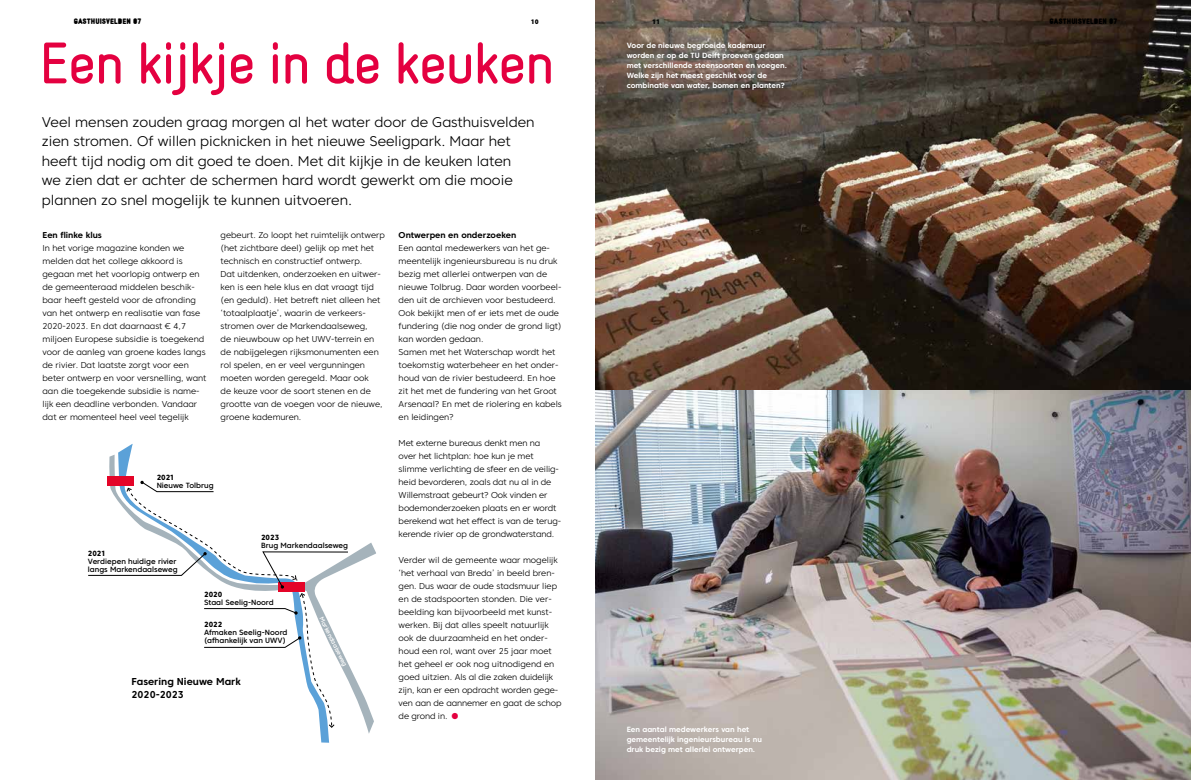
<style>
.page{position:relative;width:1191px;height:780px;background:#fff}
.page>*{position:absolute;margin:0;border:0;box-sizing:border-box;transform-origin:0 0}
.t1{font:51px "Naiv Bold Text";letter-spacing:-.025em;color:#e40040}
.t2{font:300 27px "Core Sans C 35";color:#e40040;scale:.96 1}
.t3{font:300 14px/19.5px "Core Sans C 35";color:#000}
.t4{font:700 10px/13px "Core Sans C 65";color:#000}
.t5{font:300 8.5px/13px "Core Sans C 35";color:#000}
.t6{font:700 8.5px "Core Sans C 65";color:#000}
.t7{font:700 7.5px/10px "Core Sans C 65";color:#fff}
.t8{font:500 7.5px/8px "Core Sans C 55";color:#000}
.t9{font:800 7.5px "Core Sans C 75";color:#000}
.t10{font:900 7px "Naiv";color:#000}
.t11{font:800 6.5px "Core Sans C 85";color:#000}
.t12{font:500 6px "Core Sans C 55";color:#fff}
</style>
<div class="page">
<img style="left:595px;top:0;width:596px;height:390px">
<img style="left:595px;top:390px;width:596px;height:390px">
<svg style="left:109px;top:454px;width:267px;height:279px"></svg>
<div style="left:107px;top:476px;width:27px;height:10px;background:#e40428"></div>
<svg style="left:88px;top:480px;width:260px;height:248px"></svg>
<p class="t10" style="left:74px;top:17px;width:69px">GASTHUISVELDEN 07</p>
<p class="t11" style="left:531px;top:17px;width:9px">10</p>
<p class="t11" style="left:652px;top:17px;width:9px">11</p>
<p class="t10" style="left:1049px;top:17px;width:69px">GASTHUISVELDEN 07</p>
<h1 class="t1" style="left:39px;top:30px;width:517px">Een kijkje in de keuken</h1>
<p class="t3" style="left:42px;top:112px;width:494px">Veel mensen zouden graag morgen al het water door de Gasthuisvelden zien stromen. Of willen picknicken in het nieuwe Seeligpark. Maar het heeft tijd nodig om dit goed te doen. Met dit kijkje in de keuken laten<br>we zien dat er achter de schermen hard wordt gewerkt om die mooie plannen zo snel mogelijk te kunnen uitvoeren.</p>
<p class="t5" style="left:221px;top:228px;width:166px">gebeurt. Zo loopt het ruimtelijk ontwerp (het zichtbare deel) gelijk op met het technisch en constructief ontwerp.<br>Dat uitdenken, onderzoeken en uitwer&shy;ken is een hele klus en dat vraagt tijd (en geduld). Het betreft niet alleen het ‘totaalplaatje’, waarin de verkeers&shy;stromen over de Markendaalseweg,<br>de nieuwbouw op het UWV-terrein en de nabijgelegen rijksmonumenten een rol spelen, en er veel vergunningen moeten worden geregeld. Maar ook<br>de keuze voor de soort stenen en de grootte van de voegen voor de nieuwe, groene kademuren.</p>
<p class="t6" style="left:398px;top:229px;width:119px">Ontwerpen en onderzoeken</p>
<p class="t6" style="left:43px;top:229px;width:61px">Een flinke klus</p>
<p class="t5" style="left:43px;top:241px;width:165px">In het vorige magazine konden we melden dat het college akkoord is gegaan met het voorlopig ontwerp en de gemeenteraad middelen beschik&shy;baar heeft gesteld voor de afronding van het ontwerp en realisatie van fase 2020-2023. En dat daarnaast € 4,7 miljoen Europese subsidie is toegekend voor de aanleg van groene kades langs de rivier. Dat laatste zorgt voor een beter ontwerp en voor versnelling, want aan die toegekende subsidie is name&shy;lijk een deadline verbonden. Vandaar dat er momenteel heel veel tegelijk</p>
<p class="t5" style="left:398px;top:241px;width:165px">Een aantal medewerkers van het ge&shy;meentelijk ingenieursbureau is nu druk bezig met allerlei ontwerpen van de nieuwe Tolbrug. Daar worden voorbeel&shy;den uit de archieven voor bestudeerd.<br>Ook bekijkt men of er iets met de oude fundering (die nog onder de grond ligt) kan worden gedaan.<br>Samen met het Waterschap wordt het toekomstig waterbeheer en het onder&shy;houd van de rivier bestudeerd. En hoe zit het met de fundering van het Groot Arsenaal? En met de riolering en kabels en leidingen?</p>
<p class="t5" style="left:398px;top:436px;width:164px">Met externe bureaus denkt men na<br>over het lichtplan: hoe kun je met slimme verlichting de sfeer en de veilig&shy;heid bevorderen, zoals dat nu al in de Willemstraat gebeurt? Ook vinden er bodemonderzoeken plaats en er wordt berekend wat het effect is van de terug&shy;kerende rivier op de grondwaterstand.</p>
<p class="t5" style="left:398px;top:553px;width:164px">Verder wil de gemeente waar mogelijk ‘het verhaal van Breda’ in beeld bren&shy;gen. Dus waar de oude stadsmuur liep en de stadspoorten stonden. Die ver&shy;beelding kan bijvoorbeeld met kunst&shy;werken. Bij dat alles speelt natuurlijk ook de duurzaamheid en het onder&shy;houd een rol, want over 25 jaar moet het geheel er ook nog uitnodigend en goed uitzien. Als al die zaken duidelijk zijn, kan er een opdracht worden gege&shy;ven aan de aannemer en gaat de schop de grond in.</p>
<p class="t9" style="left:157px;top:472px;width:19px">2021</p>
<p class="t8" style="left:157px;top:481px;width:59px">Nieuwe Tolbrug</p>
<p class="t9" style="left:261px;top:533px;width:20px">2023</p>
<p class="t8" style="left:261px;top:541px;width:89px">Brug Markendaalseweg</p>
<p class="t9" style="left:88px;top:548px;width:19px">2021</p>
<p class="t8" style="left:88px;top:557px;width:91px">Verdiepen huidige rivier langs Markendaalseweg</p>
<p class="t9" style="left:204px;top:590px;width:20px">2020</p>
<p class="t8" style="left:204px;top:598px;width:71px">Staal Seelig-Noord</p>
<p class="t9" style="left:204px;top:620px;width:20px">2022</p>
<p class="t8" style="left:204px;top:628px;width:85px">Afmaken Seelig-Noord (afhankelijk van UWV)</p>
<p class="t12" style="left:324px;top:615px;width:56px;rotate:63deg">Markendaalseweg</p>
<p class="t4" style="left:132px;top:675px;width:111px">Fasering Nieuwe Mark<br>2020-2023</p>
<h2 class="t2" style="left:450px;top:698px;width:12px">•</h2>
<p class="t7" style="left:626px;top:40px;width:162px">Voor de nieuwe begroeide kademuur worden er op de TU Delft proeven gedaan met verschillende steensoorten en voegen.<br>Welke zijn het meest geschikt voor de combinatie van water, bomen en planten?</p>
<p class="t7" style="left:626px;top:723px;width:137px">Een aantal medewerkers van het gemeentelijk ingenieursbureau is nu druk bezig met allerlei ontwerpen.</p>
</div>
